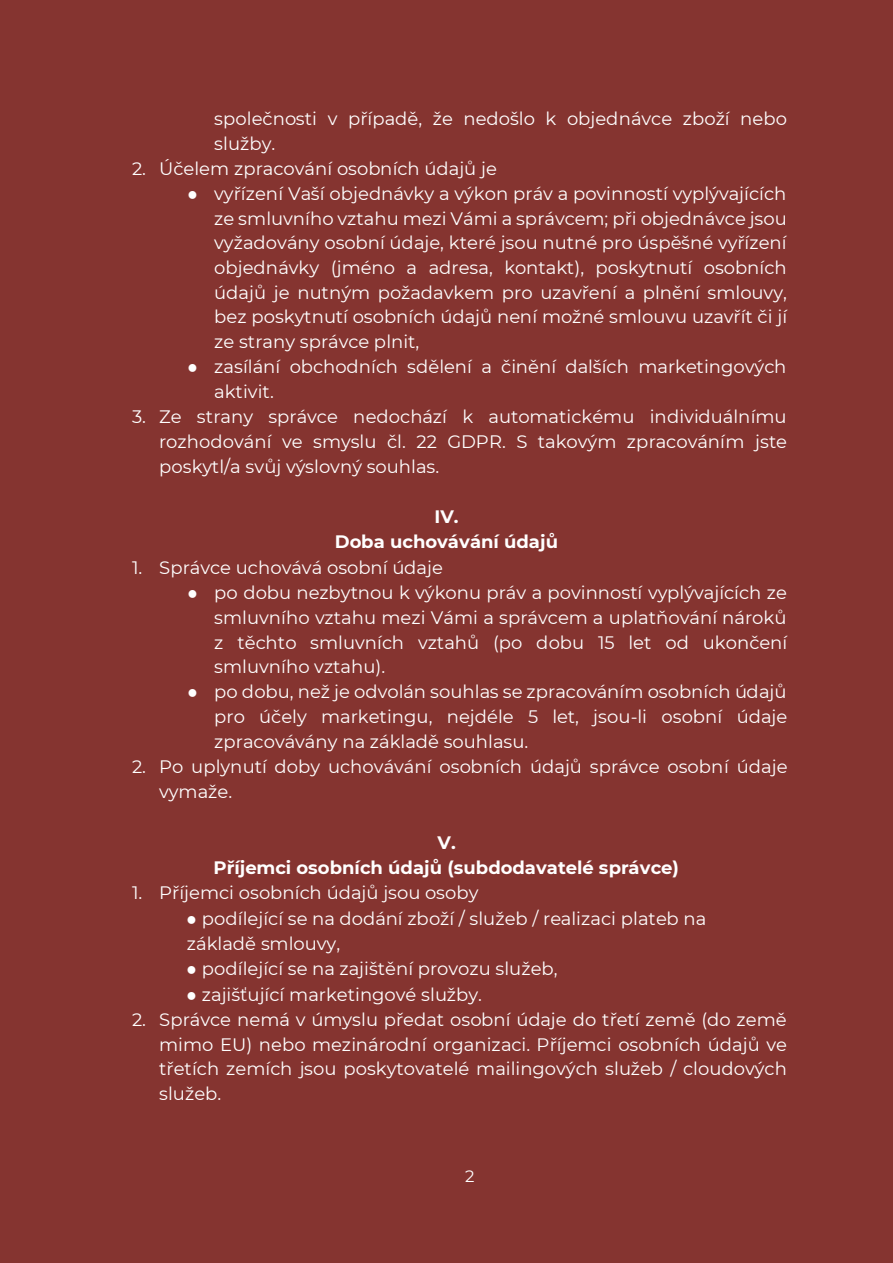
<style>
.page{position:relative;width:893px;height:1263px;background:#853430}
.page>*{position:absolute;margin:0;border:0;box-sizing:border-box;transform-origin:0 0}
.t1{font:18px/24.6px "Montserrat";color:#fff;text-align:justify}
.t2{font:700 18px/25.2px "Montserrat";color:#fff;text-align:center}
.t3{font:16.5px "Montserrat";color:#fff}
.s1{font-family:"Calibri"}
.s2{font-family:"Times New Roman"}
</style>
<div class="page">
<p class="t1" style="left:214px;top:106px;width:574px">společnosti v případě, že nedošlo k objednávce zboží nebo služby.</p>
<p class="t1" style="left:132px;top:155px;width:366px">2. Účelem zpracování osobních údajů je</p>
<p class="t1" style="left:214px;top:181px;width:574px;text-indent:-27px"><span class="s1">●</span> vyřízení Vaší objednávky a výkon práv a povinností vyplývajících ze smluvního vztahu mezi Vámi a správcem; při objednávce jsou vyžadovány osobní údaje, které jsou nutné pro úspěšné vyřízení objednávky (jméno a adresa, kontakt), poskytnutí osobních údajů je nutným požadavkem pro uzavření a plnění smlouvy, bez poskytnutí osobních údajů není možné smlouvu uzavřít či jí ze strany správce plnit,</p>
<p class="t1" style="left:214px;top:354px;width:574px;text-indent:-27px"><span class="s1">●</span> zasílání obchodních sdělení a činění dalších marketingových aktivit.</p>
<p class="t1" style="left:159px;top:404px;width:629px;text-indent:-27px">3. Ze strany správce nedochází k automatickému individuálnímu rozhodování ve smyslu čl. 22 GDPR. S takovým zpracováním jste poskytl/a svůj výslovný souhlas.</p>
<p class="t2" style="left:335px;top:503px;width:225px">IV.<br>Doba uchovávání údajů</p>
<p class="t1" style="left:132px;top:555px;width:312px">1. Správce uchovává osobní údaje</p>
<p class="t1" style="left:214px;top:580px;width:574px;text-indent:-27px"><span class="s1">●</span> po dobu nezbytnou k výkonu práv a povinností vyplývajících ze smluvního vztahu mezi Vámi a správcem a uplatňování nároků z těchto smluvních vztahů (po dobu 15 let od ukončení smluvního vztahu).</p>
<p class="t1" style="left:214px;top:679px;width:575px;text-indent:-27px"><span class="s1">●</span> po dobu, než je odvolán souhlas se zpracováním osobních údajů pro účely marketingu, nejdéle 5 let, jsou-li osobní údaje zpracovávány na základě souhlasu.</p>
<p class="t1" style="left:159px;top:754px;width:630px;text-indent:-27px">2. Po uplynutí doby uchovávání osobních údajů správce osobní údaje vymaže.</p>
<p class="t2" style="left:213px;top:829px;width:467px">V.<br>Příjemci osobních údajů (subdodavatelé správce)</p>
<p class="t1" style="left:132px;top:880px;width:348px">1. Příjemci osobních údajů jsou osoby</p>
<p class="t1" style="left:186px;top:905px;width:522px;line-height:25px"><span class="s2">●</span> podílející se na dodání zboží / služeb / realizaci plateb na základě smlouvy,</p>
<p class="t1" style="left:186px;top:956px;width:373px"><span class="s2">●</span> podílející se na zajištění provozu služeb,</p>
<p class="t1" style="left:186px;top:981px;width:297px"><span class="s2">●</span> zajišťující marketingové služby.</p>
<p class="t1" style="left:159px;top:1007px;width:629px;text-indent:-27px">2. Správce nemá v úmyslu předat osobní údaje do třetí země (do země mimo EU) nebo mezinárodní organizaci. Příjemci osobních údajů ve třetích zemích jsou poskytovatelé mailingových služeb / cloudových služeb.</p>
<p class="t3" style="left:465px;top:1164px;width:11px">2</p>
</div>
